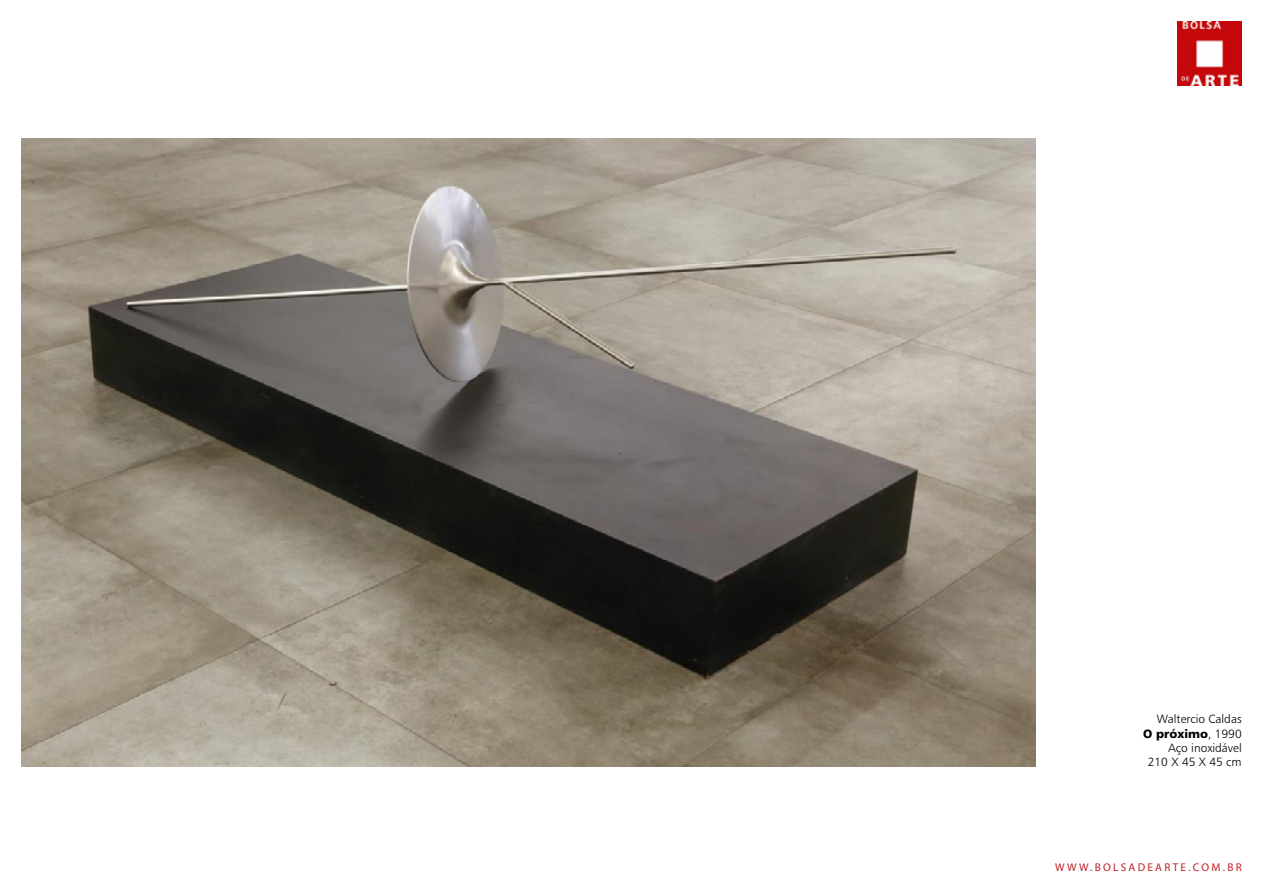
<style>
.page{position:relative;width:1263px;height:893px;background:#fff}
.page>*{position:absolute;margin:0;border:0;box-sizing:border-box;transform-origin:0 0}
.t1{font:12px/14.4px "Humanist 777 BT Light B";color:#000;text-align:right}
.t2{font:12px "Humanist 777 BT Black B";color:#000}
.t3{font:11.25px "Myriad Pro";letter-spacing:.2em;color:#c02026}
.s1{font-family:"Humanist 777 BT Light B"}
</style>
<div class="page">
<img style="left:1178px;top:21px;width:64px;height:64px">
<img style="left:21px;top:138px;width:1014px;height:628px">
<p class="t1" style="left:1157px;top:712px;width:86px">Waltercio Caldas</p>
<p class="t2" style="left:1143px;top:726px;width:100px">O próximo<span class="s1">, 1990</span></p>
<p class="t1" style="left:1148px;top:740px;width:95px">Aço inoxidável<br>210 X 45 X 45 cm</p>
<p class="t3" style="left:1055px;top:860px;width:188px">WWW.BOLSADEARTE.COM.BR</p>
</div>
